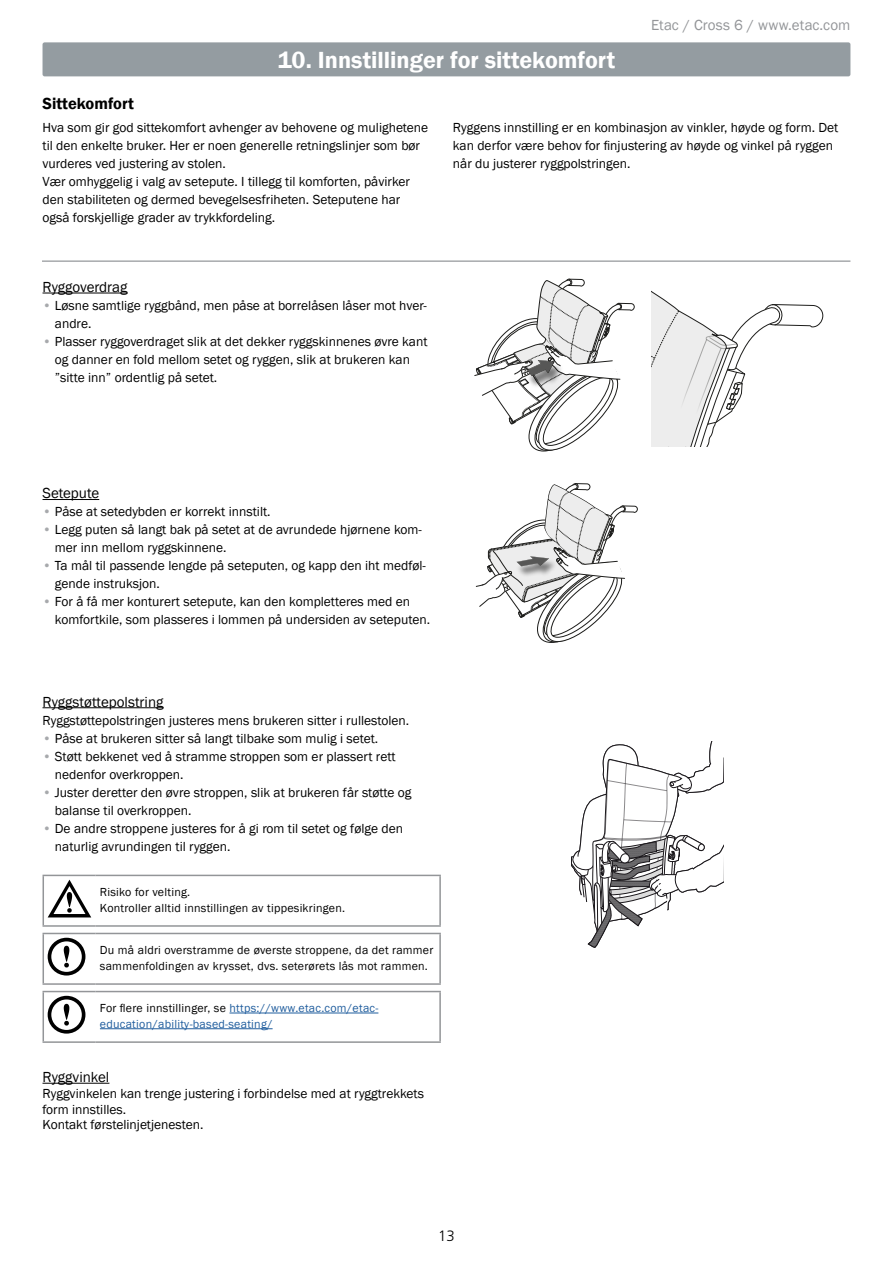
<style>
.page{position:relative;width:893px;height:1263px;background:#fff}
.page>*{position:absolute;margin:0;border:0;box-sizing:border-box;transform-origin:0 0}
.t1{font:600 24px "Franklin Gothic";color:#fff}
.t2{font:600 16.5px "Franklin Gothic";color:#000}
.t3{font:15px "Franklin Gothic";color:#000}
.t4{font:15px "Franklin Gothic";letter-spacing:.01em;color:#939598}
.t5{font:300 15px "Frutiger LT Pro";color:#000}
.t6{font:13.5px/18px "Franklin Gothic";color:#000}
.t7{font:12px/15.8px "Franklin Gothic";letter-spacing:.02em;color:#000}
.t8{font:12px/15.8px "Franklin Gothic";letter-spacing:.02em;color:#215e9e}
.s1{color:#a7a9ac}
.s2{color:#000}
</style>
<div class="page">
<svg style="left:475px;top:483px;width:162px;height:160px"></svg>
<svg style="left:571px;top:741px;width:152px;height:207px"></svg>
<svg style="left:474px;top:279px;width:161px;height:173px"></svg>
<svg style="left:652px;top:291px;width:171px;height:156px"></svg>
<hr style="left:43px;top:1083px;width:66px;height:1px;background:#000">
<hr style="left:43px;top:499px;width:56px;height:1px;background:#000">
<hr style="left:43px;top:293px;width:85px;height:1px;background:#000">
<hr style="left:43px;top:707px;width:121px;height:1px;background:#000">
<hr style="left:43px;top:876px;width:1px;height:49px;background:#939598">
<hr style="left:43px;top:875px;width:53px;height:1px;background:#939598">
<hr style="left:43px;top:925px;width:53px;height:2px;background:#939598">
<hr style="left:96px;top:875px;width:345px;height:1px;background:#939598">
<hr style="left:439px;top:876px;width:2px;height:49px;background:#939598">
<hr style="left:96px;top:925px;width:345px;height:2px;background:#939598">
<svg style="left:48px;top:880px;width:43px;height:37px"></svg>
<hr style="left:43px;top:934px;width:1px;height:49px;background:#939598">
<hr style="left:43px;top:933px;width:53px;height:1px;background:#939598">
<hr style="left:43px;top:983px;width:53px;height:2px;background:#939598">
<hr style="left:96px;top:933px;width:345px;height:1px;background:#939598">
<hr style="left:439px;top:934px;width:2px;height:49px;background:#939598">
<hr style="left:96px;top:983px;width:345px;height:2px;background:#939598">
<svg style="left:48px;top:938px;width:37px;height:37px"></svg>
<hr style="left:43px;top:992px;width:1px;height:49px;background:#939598">
<hr style="left:43px;top:991px;width:53px;height:1px;background:#939598">
<hr style="left:43px;top:1041px;width:53px;height:2px;background:#939598">
<hr style="left:96px;top:991px;width:345px;height:1px;background:#939598">
<hr style="left:439px;top:992px;width:2px;height:49px;background:#939598">
<hr style="left:96px;top:1041px;width:345px;height:2px;background:#939598">
<svg style="left:48px;top:996px;width:37px;height:37px"></svg>
<hr style="left:229px;top:1013px;width:149px;height:1px;background:#215e9e">
<hr style="left:100px;top:1028px;width:173px;height:1px;background:#215e9e">
<hr style="left:42px;top:260px;width:808px;height:2px;background:#a7a9ac">
<div style="left:43px;top:42px;width:807px;height:34px;background:#949ca1;border-radius:2px"></div>
<h1 class="t1" style="left:278px;top:45px;width:339px">10. Innstillinger for sittekomfort</h1>
<p class="t4" style="left:651px;top:16px;width:201px">Etac / Cross 6 / www.etac.com</p>
<p class="t2" style="left:43px;top:94px;width:93px">Sittekomfort</p>
<p class="t6" style="left:43px;top:118px;width:387px">Hva som gir god sittekomfort avhenger av behovene og mulighetene til den enkelte bruker. Her er noen generelle retningslinjer som bør vurderes ved justering av stolen.<br>Vær omhyggelig i valg av setepute. I tillegg til komforten, påvirker den stabiliteten og dermed bevegelsesfriheten. Seteputene har også forskjellige grader av trykkfordeling.</p>
<p class="t6" style="left:453px;top:118px;width:387px">Ryggens innstilling er en kombinasjon av vinkler, høyde og form. Det kan derfor være behov for finjustering av høyde og vinkel på ryggen når du justerer ryggpolstringen.</p>
<p class="t3" style="left:43px;top:278px;width:87px">Ryggoverdrag</p>
<p class="t6" style="left:55px;top:297px;width:373px;text-indent:-12px"><span class="s1">•</span> Løsne samtlige ryggbånd, men påse at borrelåsen låser mot hver&shy;andre.</p>
<p class="t6" style="left:55px;top:333px;width:374px;text-indent:-12px"><span class="s1">•</span> Plasser ryggoverdraget slik at det dekker ryggskinnenes øvre kant og danner en fold mellom setet og ryggen, slik at brukeren kan ”sitte inn” ordentlig på setet.</p>
<p class="t3" style="left:43px;top:484px;width:58px">Setepute</p>
<p class="t6" style="left:43px;top:503px;width:230px"><span class="s1">•</span> Påse at setedybden er korrekt innstilt.</p>
<p class="t6" style="left:55px;top:521px;width:368px;text-indent:-12px"><span class="s1">•</span> Legg puten så langt bak på setet at de avrundede hjørnene kom&shy;mer inn mellom ryggskinnene.</p>
<p class="t6" style="left:55px;top:557px;width:372px;text-indent:-12px"><span class="s1">•</span> Ta mål til passende lengde på seteputen, og kapp den iht medføl&shy;gende instruksjon.</p>
<p class="t6" style="left:55px;top:593px;width:377px;text-indent:-12px"><span class="s1">•</span> For å få mer konturert setepute, kan den kompletteres med en komfortkile, som plasseres i lommen på undersiden av seteputen.</p>
<p class="t3" style="left:43px;top:692px;width:123px">Ryggstøttepolstring</p>
<p class="t6" style="left:43px;top:711px;width:368px">Ryggstøttepolstringen justeres mens brukeren sitter i rullestolen.</p>
<p class="t6" style="left:43px;top:729px;width:337px"><span class="s1">•</span> Påse at brukeren sitter så langt tilbake som mulig i setet.</p>
<p class="t6" style="left:55px;top:747px;width:342px;text-indent:-12px"><span class="s1">•</span> Støtt bekkenet ved å stramme stroppen som er plassert rett nedenfor overkroppen.</p>
<p class="t6" style="left:55px;top:783px;width:358px;text-indent:-12px"><span class="s1">•</span> Juster deretter den øvre stroppen, slik at brukeren får støtte og balanse til overkroppen.</p>
<p class="t6" style="left:55px;top:819px;width:350px;text-indent:-12px"><span class="s1">•</span> De andre stroppene justeres for å gi rom til setet og følge den naturlig avrundingen til ryggen.</p>
<p class="t7" style="left:100px;top:884px;width:247px">Risiko for velting.<br>Kontroller alltid innstillingen av tippesikringen.</p>
<p class="t7" style="left:100px;top:942px;width:335px">Du må aldri overstramme de øverste stroppene, da det rammer sammenfoldingen av krysset, dvs. seterørets lås mot rammen.</p>
<p class="t8" style="left:100px;top:1000px;width:280px"><span class="s2">For flere innstillinger, se</span> https://www.etac.com/etac&shy;education/ability-based-seating/</p>
<p class="t3" style="left:43px;top:1068px;width:68px">Ryggvinkel</p>
<p class="t6" style="left:43px;top:1086px;width:383px;line-height:15.8px">Ryggvinkelen kan trenge justering i forbindelse med at ryggtrekkets form innstilles.<br>Kontakt førstelinjetjenesten.</p>
<p class="t5" style="left:438px;top:1227px;width:18px">13</p>
</div>
